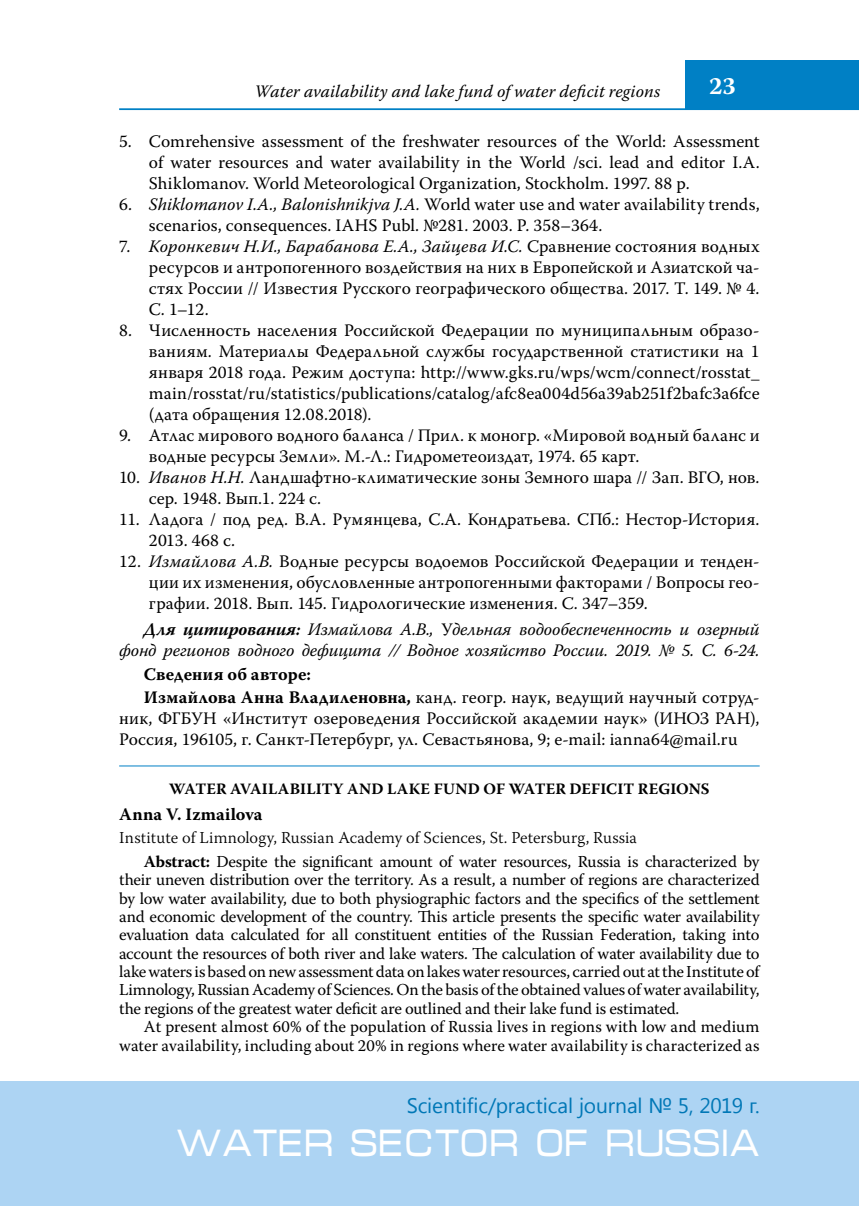
<style>
.page{position:relative;width:859px;height:1206px;background:#fff}
.page>*{position:absolute;margin:0;border:0;box-sizing:border-box;transform-origin:0 0}
.t1{font:38.5px "Micra C";color:#fff;scale:.83 1}
.t2{font:700 24.5px "Warnock Pro";color:#fff}
.t3{font:21px "Segoe UI";letter-spacing:-.005em;color:#0077b6}
.t4{font:17.5px/21px "Warnock Pro";letter-spacing:.005em;color:#000}
.t5{font:italic 17.5px/21px "Warnock Pro";letter-spacing:-.01em;color:#000;text-align:right}
.t6{font:700 17.5px/23.4px "Warnock Pro";letter-spacing:.005em;color:#000}
.t7{font:16.62px/18.4px "Warnock Pro";letter-spacing:-.005em;color:#000}
.t8{font:700 15.75px "Warnock Pro";letter-spacing:.01em;color:#000}
.s1{font-style:italic}
.s2{font-weight:700}
.s3{font-style:normal}
.s4{font-weight:400}
.s5{font-weight:300}
</style>
<div class="page">
<hr style="left:119px;top:108px;width:739px;height:2px;background:#0080c5">
<div style="left:685px;top:60px;width:173px;height:50px;background:#0080c5"></div>
<div style="left:0;top:1081px;width:858px;height:124px;background:#add4f3"></div>
<hr style="left:119px;top:765px;width:640px;height:1px;background:#0080c5">
<p class="t5" style="left:254px;top:80px;width:407px">Water availability and lake fund of water deficit regions</p>
<h2 class="t2" style="left:708px;top:71px;width:28px">23</h2>
<p class="t4" style="left:149px;top:130px;width:612px;text-align:justify;text-indent:-30px">5. Comrehensive assessment of the freshwater resources of the World: Assessment of water resources and water availability in the World /sci. lead and editor I.A.<br>Shiklomanov. World Meteorological Organization, Stockholm. 1997. 88 p.</p>
<p class="t4" style="left:149px;top:193px;width:612px;text-indent:-30px">6. <span class="s1">Shiklomanov I.A., Balonishnikjva J.A.</span> World water use and water availability trends, scenarios, consequences. IAHS Publ. №281. 2003. P. 358–364.</p>
<p class="t4" style="left:149px;top:235px;width:612px;text-align:justify;text-indent:-30px">7. <span class="s1">Коронкевич Н.И., Барабанова Е.А., Зайцева И.С.</span> Сравнение состояния водных ресурсов и антропогенного воздействия на них в Европейской и Азиатской ча&shy;стях России // Известия Русского географического общества. 2017. Т. 149. № 4.<br>С. 1–12.</p>
<p class="t4" style="left:149px;top:319px;width:612px;text-align:justify;text-indent:-30px">8. Численность населения Российской Федерации по муниципальным образо&shy;ваниям. Материалы Федеральной службы государственной статистики на 1 января 2018 года. Режим доступа: http://www.gks.ru/wps/wcm/connect/rosstat_ main/rosstat/ru/statistics/publications/catalog/afc8ea004d56a39ab251f2bafc3a6fce (дата обращения 12.08.2018).</p>
<p class="t4" style="left:149px;top:424px;width:612px;text-indent:-30px">9. Атлас мирового водного баланса / Прил. к моногр. «Мировой водный баланс и водные ресурсы Земли». М.-Л.: Гидрометеоиздат, 1974. 65 карт.</p>
<p class="t4" style="left:149px;top:466px;width:612px;text-indent:-30px">10. <span class="s1">Иванов Н.Н.</span> Ландшафтно-климатические зоны Земного шара // Зап. ВГО, нов. сер. 1948. Вып.1. 224 с.</p>
<p class="t4" style="left:149px;top:508px;width:612px;text-indent:-30px">11. Ладога / под ред. В.А. Румянцева, С.А. Кондратьева. СПб.: Нестор-История.<br>2013. 468 с.</p>
<p class="t4" style="left:149px;top:550px;width:612px;text-align:justify;text-indent:-30px">12. <span class="s1">Измайлова А.В.</span> Водные ресурсы водоемов Российской Федерации и тенден&shy;ции их изменения, обусловленные антропогенными факторами / Вопросы гео&shy;графии. 2018. Вып. 145. Гидрологические изменения. С. 347–359.</p>
<p class="t5" style="left:119px;top:618px;width:641px"><span class="s2">Для цитирования:</span> Измайлова А.В., <span class="s3">У</span>дельная водообеспеченность и озерный фонд регионов водного дефицита // Водное хозяйство России. 2019. № 5. С. 6-24.</p>
<p class="t6" style="left:144px;top:661px;width:617px">СВЕДЕНИЯ ОБ АВТОРЕ:<br>ИЗМАЙЛОВА АННА ВЛАДИЛЕНОВНА, <span class="s4">канд. геогр. наук, ведущий научный сотруд-</span></p>
<p class="t4" style="left:119px;top:707px;width:641px">ник, ФГБУН «Институт озероведения Российской академии наук» (ИНОЗ РАН),<br>Россия, 196105, г. Санкт-Петербург, ул. Севастьянова, 9; e-mail: ianna64@mail.ru</p>
<p class="t8" style="left:169px;top:779px;width:541px">WATER AVAILABILITY AND LAKE FUND OF WATER DEFICIT REGIONS</p>
<p class="t6" style="left:119px;top:802px;width:145px">ANNA V. IZMAILOVA</p>
<p class="t7" style="left:144px;top:826px;width:617px;line-height:23.3px;text-indent:-25px"><span class="s5">Institute of Limnology, Russian Academy of Sciences, St. Petersburg, Russia<br></span><span class="s2">ABSTRACT:</span> Despite the significant amount of water resources, Russia is characterized by</p>
<p class="t7" style="left:119px;top:870px;width:641px;text-align:justify">their uneven distribution over the territory. As a result, a number of regions are characterized by low water availability, due to both physiographic factors and the specifics of the settlement and economic development of the country. This article presents the specific water availability evaluation data calculated for all constituent entities of the Russian Federation, taking into account the resources of both river and lake waters. The calculation of water availability due to lake waters is based on new assessment data on lakes water resources, carried out at the Institute of Limnology, Russian Academy of Sciences. On the basis of the obtained values of water availability, the regions of the greatest water deficit are outlined and their lake fund is estimated.</p>
<p class="t7" style="left:119px;top:1017px;width:641px;text-align:right">At present almost 60% of the population of Russia lives in regions with low and medium water availability, including about 20% in regions where water availability is characterized as</p>
<p class="t3" style="left:406px;top:1090px;width:354px">scientific/practical journal № 5, 2019 г.</p>
<h1 class="t1" style="left:175px;top:1126px;width:705px">WATER SECTOR OF RUSSIA</h1>
</div>
